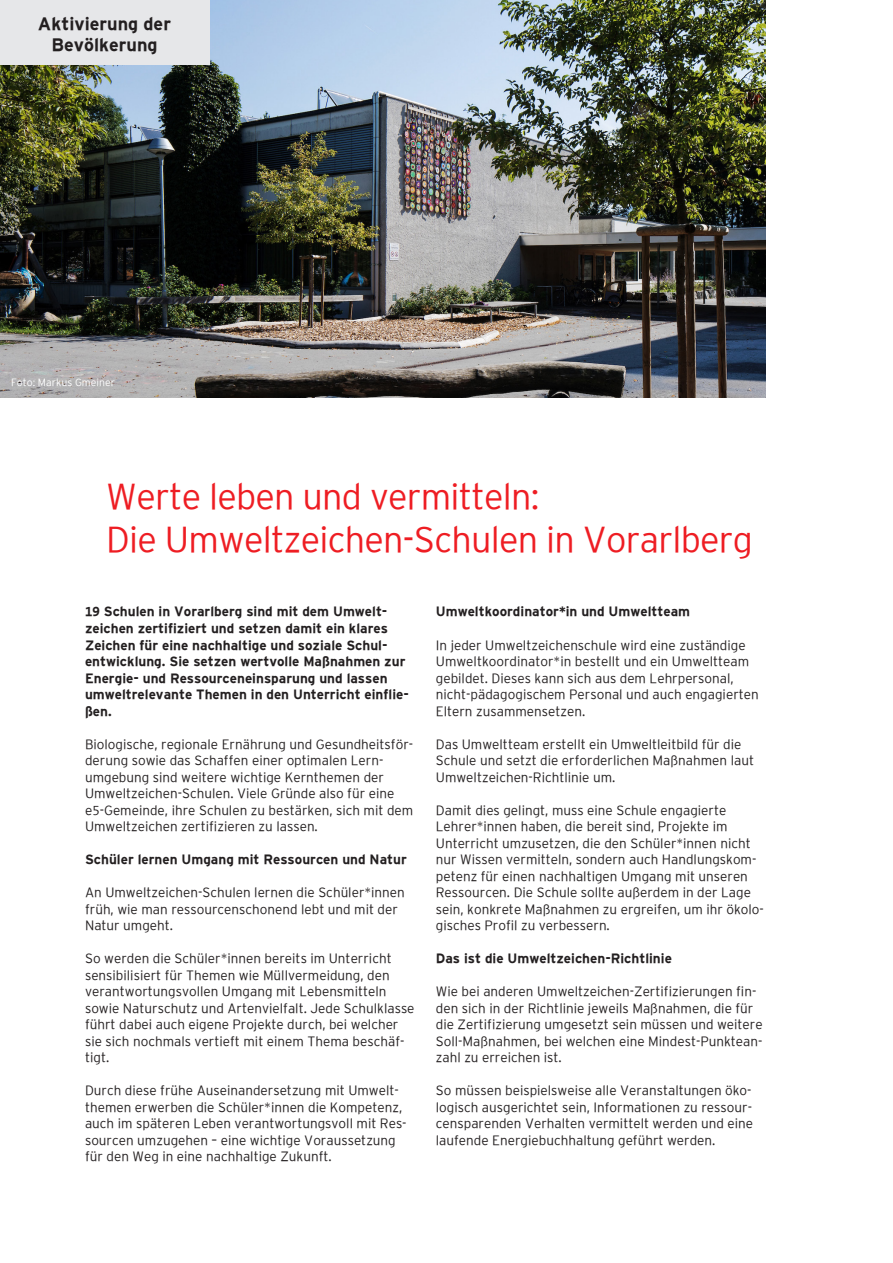
<style>
.page{position:relative;width:893px;height:1263px;background:#fff}
.page>*{position:absolute;margin:0;border:0;box-sizing:border-box;transform-origin:0 0}
.t1{font:300 36px "Energieinstitut";letter-spacing:-.02em;color:#ee1d23}
.t2{font:700 18px/21.6px "Energieinstitut";color:#231f20;text-align:center}
.t3{font:300 13.5px/16.5px "Energieinstitut";color:#231f20}
.t4{font:700 13.5px/16.5px "Energieinstitut";color:#231f20}
.t5{font:300 10.5px "Energieinstitut";color:#fff}
</style>
<div class="page">
<img style="left:0;top:0;width:765px;height:398px">
<div style="left:0;top:0;width:210px;height:64px;background:#e6e7e9"></div>
<p class="t2" style="left:38px;top:13px;width:135px">Aktivierung der<br>Bevölkerung</p>
<p class="t5" style="left:11px;top:376px;width:105px">Foto: Markus Gmeiner</p>
<p class="t1" style="left:106px;top:476px;width:435px">Werte leben und vermitteln:</p>
<p class="t1" style="left:106px;top:519px;width:648px">Die Umweltzeichen-Schulen in Vorarlberg</p>
<p class="t4" style="left:85px;top:604px;width:325px">19 Schulen in Vorarlberg sind mit dem Umwelt&shy;zeichen zertifiziert und setzen damit ein klares Zeichen für eine nachhaltige und soziale Schul&shy;entwicklung. Sie setzen wertvolle Maßnahmen zur Energie- und Ressourceneinsparung und lassen umweltrelevante Themen in den Unterricht einflie&shy;ßen.</p>
<p class="t3" style="left:85px;top:736px;width:330px">Biologische, regionale Ernährung und Gesundheitsför&shy;derung sowie das Schaffen einer optimalen Lern&shy;umgebung sind weitere wichtige Kernthemen der Umweltzeichen-Schulen. Viele Gründe also für eine e5-Gemeinde, ihre Schulen zu bestärken, sich mit dem Umweltzeichen zertifizieren zu lassen.</p>
<p class="t4" style="left:85px;top:851px;width:323px">Schüler lernen Umgang mit Ressourcen und Natur</p>
<p class="t3" style="left:85px;top:884px;width:321px">An Umweltzeichen-Schulen lernen die Schüler*innen früh, wie man ressourcenschonend lebt und mit der<br>Natur umgeht.</p>
<p class="t3" style="left:85px;top:950px;width:331px">So werden die Schüler*innen bereits im Unterricht sensibilisiert für Themen wie Müllvermeidung, den verantwortungsvollen Umgang mit Lebensmitteln sowie Naturschutz und Artenvielfalt. Jede Schulklasse führt dabei auch eigene Projekte durch, bei welcher sie sich nochmals vertieft mit einem Thema beschäf&shy;tigt.</p>
<p class="t3" style="left:85px;top:1082px;width:323px">Durch diese frühe Auseinandersetzung mit Umwelt&shy;themen erwerben die Schüler*innen die Kompetenz, auch im späteren Leben verantwortungsvoll mit Res&shy;sourcen umzugehen – eine wichtige Voraussetzung für den Weg in eine nachhaltige Zukunft.</p>
<p class="t4" style="left:436px;top:604px;width:256px">Umweltkoordinator*in und Umweltteam</p>
<p class="t3" style="left:436px;top:637px;width:324px">In jeder Umweltzeichenschule wird eine zuständige Umweltkoordinator*in bestellt und ein Umweltteam gebildet. Dieses kann sich aus dem Lehrpersonal, nicht-pädagogischem Personal und auch engagierten Eltern zusammensetzen.</p>
<p class="t3" style="left:436px;top:736px;width:320px">Das Umweltteam erstellt ein Umweltleitbild für die<br>Schule und setzt die erforderlichen Maßnahmen laut<br>Umweltzeichen-Richtlinie um.</p>
<p class="t3" style="left:436px;top:802px;width:329px">Damit dies gelingt, muss eine Schule engagierte Lehrer*innen haben, die bereit sind, Projekte im Unterricht umzusetzen, die den Schüler*innen nicht nur Wissen vermitteln, sondern auch Handlungskom&shy;petenz für einen nachhaltigen Umgang mit unseren Ressourcen. Die Schule sollte außerdem in der Lage sein, konkrete Maßnahmen zu ergreifen, um ihr ökolo&shy;gisches Profil zu verbessern.</p>
<p class="t4" style="left:436px;top:950px;width:238px">Das ist die Umweltzeichen-Richtlinie</p>
<p class="t3" style="left:436px;top:983px;width:328px">Wie bei anderen Umweltzeichen-Zertifizierungen fin&shy;den sich in der Richtlinie jeweils Maßnahmen, die für die Zertifizierung umgesetzt sein müssen und weitere Soll-Maßnahmen, bei welchen eine Mindest-Punktean&shy;zahl zu erreichen ist.</p>
<p class="t3" style="left:436px;top:1082px;width:319px;text-align:justify">So müssen beispielsweise alle Veranstaltungen öko&shy;logisch ausgerichtet sein, Informationen zu ressour&shy;censparenden Verhalten vermittelt werden und eine laufende Energiebuchhaltung geführt werden.</p>
</div>
